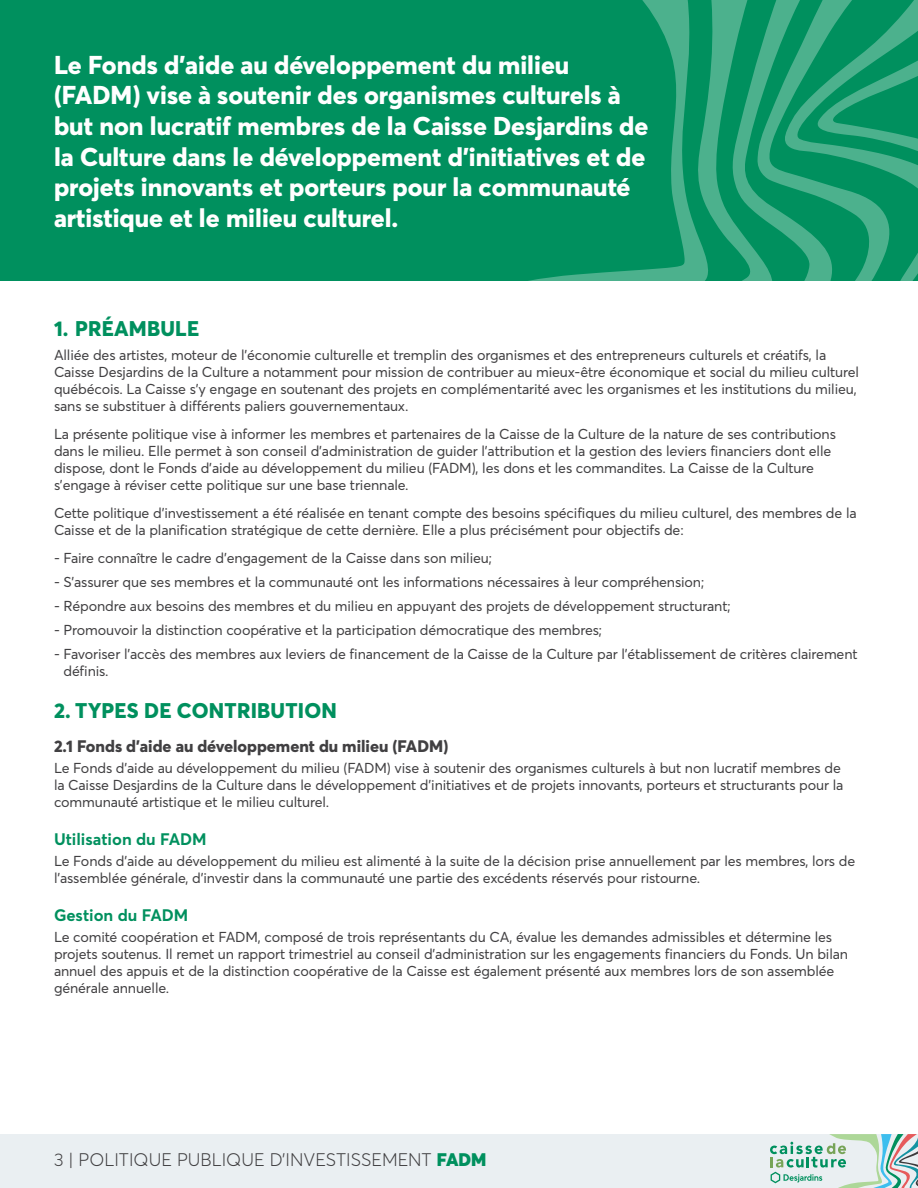
<style>
.page{position:relative;width:918px;height:1188px;background:#fff}
.page>*{position:absolute;margin:0;border:0;box-sizing:border-box;transform-origin:0 0}
.t1{font:800 25.5px/30.6px "Averta D";color:#fff}
.t2{font:800 21px "Averta";letter-spacing:.01em;color:#00905e}
.t3{font:300 18px "Averta";color:#414042}
.t4{font:800 16.5px "Averta";color:#414042}
.t5{font:700 16.5px "Averta";color:#00905e}
.t6{font:14.25px/17.1px "Averta";letter-spacing:-.01em;color:#414042}
.s1{font-family:"Averta D";font-weight:900;color:#00905e}
</style>
<div class="page">
<div style="left:0;top:1134px;width:918px;height:54px;background:#eaeff2"></div>
<svg style="left:770px;top:1134px;width:148px;height:54px"></svg>
<div style="left:0;top:0;width:918px;height:281px;background:#00905e"></div>
<svg style="left:712px;top:0;width:46px;height:281px"></svg>
<svg style="left:758px;top:0;width:160px;height:281px"></svg>
<svg style="left:528px;top:0;width:184px;height:281px"></svg>
<p class="t1" style="left:54px;top:49px;width:596px">Le Fonds d’aide au développement du milieu (FADM) vise à soutenir des organismes culturels à but non lucratif membres de la Caisse Desjardins de la Culture dans le développement d’initiatives et de projets innovants et porteurs pour la communauté artistique et le milieu culturel.</p>
<h2 class="t2" style="left:54px;top:315px;width:147px">1. PRÉAMBULE</h2>
<p class="t6" style="left:54px;top:346px;width:807px">Alliée des artistes, moteur de l’économie culturelle et tremplin des organismes et des entrepreneurs culturels et créatifs, la Caisse Desjardins de la Culture a notamment pour mission de contribuer au mieux-être économique et social du milieu culturel québécois. La Caisse s’y engage en soutenant des projets en complémentarité avec les organismes et les institutions du milieu, sans se substituer à différents paliers gouvernementaux.</p>
<p class="t6" style="left:54px;top:425px;width:784px">La présente politique vise à informer les membres et partenaires de la Caisse de la Culture de la nature de ses contributions dans le milieu. Elle permet à son conseil d’administration de guider l’attribution et la gestion des leviers financiers dont elle dispose, dont le Fonds d’aide au développement du milieu (FADM), les dons et les commandites. La Caisse de la Culture s’engage à réviser cette politique sur une base triennale.</p>
<p class="t6" style="left:54px;top:504px;width:804px">Cette politique d’investissement a été réalisée en tenant compte des besoins spécifiques du milieu culturel, des membres de la<br>Caisse et de la planification stratégique de cette dernière. Elle a plus précisément pour objectifs de :</p>
<p class="t6" style="left:54px;top:549px;width:440px">- Faire connaître le cadre d’engagement de la Caisse dans son milieu;</p>
<p class="t6" style="left:54px;top:573px;width:652px">- S’assurer que ses membres et la communauté ont les informations nécessaires à leur compréhension;</p>
<p class="t6" style="left:54px;top:597px;width:678px">- Répondre aux besoins des membres et du milieu en appuyant des projets de développement structurant;</p>
<p class="t6" style="left:54px;top:621px;width:550px">- Promouvoir la distinction coopérative et la participation démocratique des membres;</p>
<p class="t6" style="left:63px;top:645px;width:796px;text-indent:-9px">- Favoriser l’accès des membres aux leviers de financement de la Caisse de la Culture par l’établissement de critères clairement définis.</p>
<h2 class="t2" style="left:54px;top:698px;width:284px">2. TYPES DE CONTRIBUTION</h2>
<p class="t4" style="left:54px;top:735px;width:396px">2.1 Fonds d’aide au développement du milieu (FADM)</p>
<p class="t6" style="left:54px;top:759px;width:791px">Le Fonds d’aide au développement du milieu (FADM) vise à soutenir des organismes culturels à but non lucratif membres de la Caisse Desjardins de la Culture dans le développement d’initiatives et de projets innovants, porteurs et structurants pour la communauté artistique et le milieu culturel.</p>
<p class="t5" style="left:54px;top:828px;width:154px">Utilisation du FADM</p>
<p class="t6" style="left:54px;top:852px;width:803px">Le Fonds d’aide au développement du milieu est alimenté à la suite de la décision prise annuellement par les membres, lors de l’assemblée générale, d’investir dans la communauté une partie des excédents réservés pour ristourne.</p>
<p class="t5" style="left:54px;top:904px;width:136px">Gestion du FADM</p>
<p class="t6" style="left:54px;top:928px;width:796px">Le comité coopération et FADM, composé de trois représentants du CA, évalue les demandes admissibles et détermine les projets soutenus. Il remet un rapport trimestriel au conseil d’administration sur les engagements financiers du Fonds. Un bilan annuel des appuis et de la distinction coopérative de la Caisse est également présenté aux membres lors de son assemblée générale annuelle.</p>
<p class="t3" style="left:54px;top:1149px;width:434px">3 | POLITIQUE PUBLIQUE D’INVESTISSEMENT <span class="s1">FADM</span></p>
</div>
